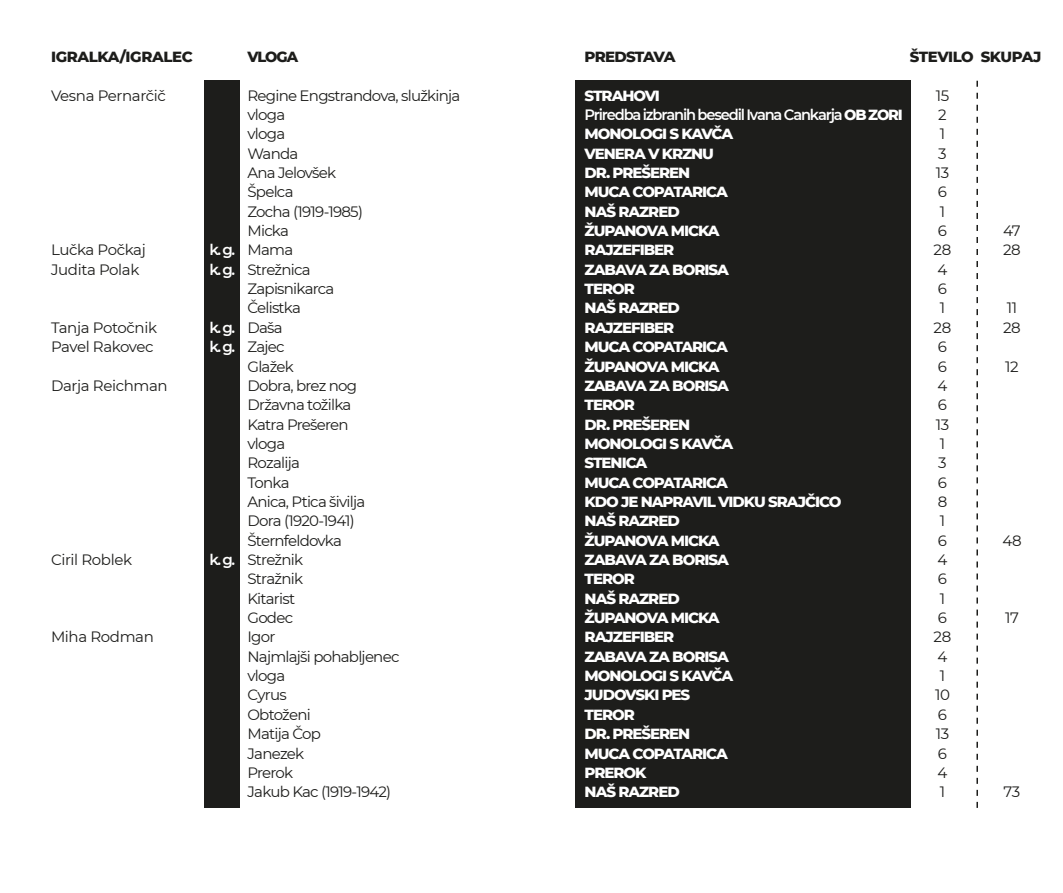
<style>
.page{position:relative;width:1063px;height:893px;background:#fff}
.page>*{position:absolute;margin:0;border:0;box-sizing:border-box;transform-origin:0 0}
.t1{font:800 15px/19.4px "Montserrat";letter-spacing:-.07em;color:#fff}
.t2{font:15px/19.4px "Montserrat";letter-spacing:-.05em;color:#1d1d1b}
.t3{font:15px/19.4px "Montserrat";letter-spacing:-.025em;color:#1d1d1b}
.t4{font:800 15px "Montserrat";letter-spacing:-.04em;color:#1d1d1b}
.t5{font:600 15px/19.4px "Montserrat";color:#fff}
.t6{font:800 15px "Montserrat";letter-spacing:-.06em;color:#1d1d1b}
.s1{font-weight:600}
</style>
<div class="page">
<div style="left:205px;top:81px;width:35px;height:727px;background:#1d1d1b"></div>
<div style="left:575px;top:81px;width:336px;height:727px;background:#1d1d1b"></div>
<svg style="left:976px;top:81px;width:2px;height:727px"></svg>
<p class="t4" style="left:51px;top:46px;width:143px">IGRALKA/IGRALEC</p>
<p class="t4" style="left:247px;top:46px;width:52px">VLOGA</p>
<p class="t3" style="left:51px;top:85px;width:117px">Vesna Pernarčič</p>
<p class="t3" style="left:51px;top:240px;width:96px">Lučka Počkaj<br>Judita Polak</p>
<p class="t3" style="left:51px;top:317px;width:108px">Tanja Potočnik<br>Pavel Rakovec</p>
<p class="t3" style="left:51px;top:375px;width:118px">Darja Reichman</p>
<p class="t3" style="left:51px;top:549px;width:83px">Ciril Roblek</p>
<p class="t3" style="left:51px;top:627px;width:104px">Miha Rodman</p>
<p class="t5" style="left:209px;top:240px;width:27px">k. g. k. g.</p>
<p class="t5" style="left:209px;top:317px;width:27px">k. g. k. g.</p>
<p class="t5" style="left:209px;top:549px;width:27px">k. g.</p>
<p class="t2" style="left:247px;top:85px;width:214px">Regine Engstrandova, služkinja vloga<br>vloga<br>Wanda<br>Ana Jelovšek<br>Špelca<br>Zocha (1919-1985)<br>Micka<br>Mama<br>Strežnica<br>Zapisnikarca<br>Čelistka<br>Daša<br>Zajec<br>Glažek<br>Dobra, brez nog<br>Državna tožilka<br>Katra Prešeren<br>vloga<br>Rozalija<br>Tonka<br>Anica, Ptica šivilja<br>Dora (1920-1941)<br>Šternfeldovka<br>Strežnik<br>Stražnik<br>Kitarist<br>Godec<br>Igor<br>Najmlajši pohabljenec<br>vloga<br>Cyrus<br>Obtoženi<br>Matija Čop<br>Janezek<br>Prerok<br>Jakub Kac (1919-1942)</p>
<p class="t6" style="left:585px;top:46px;width:92px">PREDSTAVA</p>
<p class="t4" style="left:910px;top:46px;width:65px">ŠTEVILO</p>
<p class="t4" style="left:981px;top:46px;width:62px">SKUPAJ</p>
<p class="t1" style="left:585px;top:85px;width:320px">STRAHOVI<br><span class="s1">Priredba izbranih besedil Ivana Cankarja</span> OB ZORI<br>MONOLOGI S KAVČA<br>VENERA V KRZNU<br>DR. PREŠEREN<br>MUCA COPATARICA<br>NAŠ RAZRED<br>ŽUPANOVA MICKA<br>RAJZEFIBER<br>ZABAVA ZA BORISA<br>TEROR<br>NAŠ RAZRED<br>RAJZEFIBER<br>MUCA COPATARICA<br>ŽUPANOVA MICKA<br>ZABAVA ZA BORISA<br>TEROR<br>DR. PREŠEREN<br>MONOLOGI S KAVČA<br>STENICA<br>MUCA COPATARICA<br>KDO JE NAPRAVIL VIDKU SRAJČICO<br>NAŠ RAZRED<br>ŽUPANOVA MICKA<br>ZABAVA ZA BORISA<br>TEROR<br>NAŠ RAZRED<br>ŽUPANOVA MICKA<br>RAJZEFIBER<br>ZABAVA ZA BORISA<br>MONOLOGI S KAVČA<br>JUDOVSKI PES<br>TEROR<br>DR. PREŠEREN<br>MUCA COPATARICA<br>PREROK<br>NAŠ RAZRED</p>
<p class="t3" style="left:934px;top:85px;width:19px;text-align:center">15<br>2<br>1<br>3<br>13<br>6<br>1<br>6<br>28<br>4<br>6<br>1<br>28<br>6<br>6<br>4<br>6<br>13<br>1<br>3<br>6<br>8<br>1<br>6<br>4<br>6<br>1<br>6<br>28<br>4<br>1<br>10<br>6<br>13<br>6<br>4<br>1</p>
<p class="t2" style="left:1003px;top:220px;width:19px">47<br>28</p>
<p class="t2" style="left:1003px;top:298px;width:19px">11<br>28</p>
<p class="t2" style="left:1005px;top:356px;width:15px">12</p>
<p class="t2" style="left:1002px;top:530px;width:21px">48</p>
<p class="t2" style="left:1005px;top:607px;width:15px">17</p>
<p class="t2" style="left:1004px;top:782px;width:18px">73</p>
</div>
